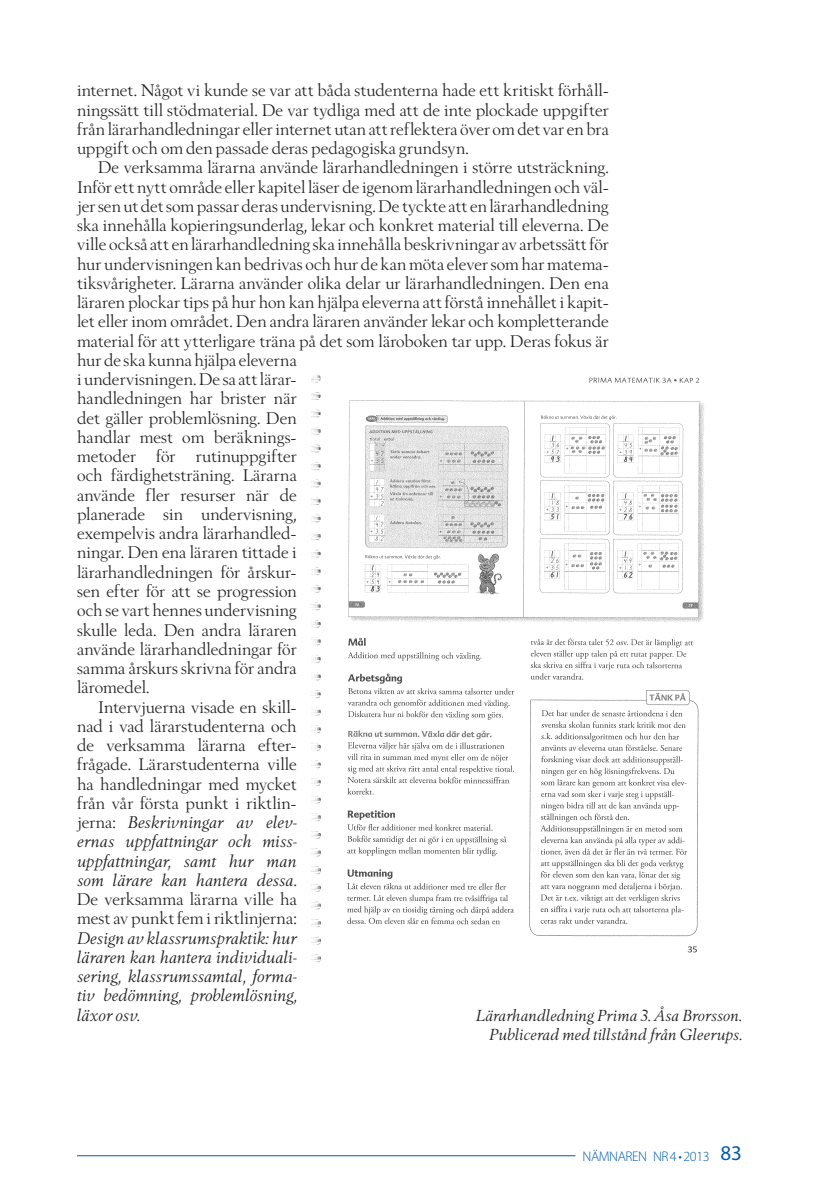
<style>
.page{position:relative;width:819px;height:1201px;background:#fff}
.page>*{position:absolute;margin:0;border:0;box-sizing:border-box;transform-origin:0 0}
.Brödtext{font:16.62px/19.2px "Berling Nova Display Pro";letter-spacing:.01em;color:#231f20;text-align:justify}
.Brödtext-2{font:italic 16.62px/19.2px "Berling Nova Display Pro";letter-spacing:.005em;color:#231f20;text-align:justify}
.Bildtext{font:italic 15.75px/19.2px "Berling Nova Display Pro";letter-spacing:.005em;color:#231f20;text-align:right}
.t1{font:300 14px "Myriad Pro";letter-spacing:-.03em;color:#015dad}
.s1{font-style:normal}
.s2{font-weight:400;font-size:21px}
</style>
<div class="page">
<hr style="left:77px;top:1155px;width:498px;height:1px;background:#015dad">
<img style="left:311px;top:373px;width:393px;height:590px">
<p class="Brödtext" style="left:77px;top:81px;width:533px">internet. Något vi kunde se var att båda studenterna hade ett kritiskt förhåll&shy;ningssätt till stödmaterial. De var tydliga med att de inte plockade uppgifter från lärarhandledningar eller internet utan att reflektera över om det var en bra uppgift och om den passade deras pedagogiska grundsyn.</p>
<p class="Brödtext" style="left:77px;top:158px;width:533px;text-align:left;text-indent:21px">De verksamma lärarna använde lärarhandledningen i större utsträckning.<br>Inför ett nytt område eller kapitel läser de igenom lärarhandledningen och väl&shy;jer sen ut det som passar deras undervisning. De tyckte att en lärarhandledning ska innehålla kopieringsunderlag, lekar och konkret material till eleverna. De ville också att en lärarhandledning ska innehålla beskrivningar av arbetssätt för hur undervisningen kan bedrivas och hur de kan möta elever som har matema&shy;tiksvårigheter. Lärarna använder olika delar ur lärarhandledningen. Den ena läraren plockar tips på hur hon kan hjälpa eleverna att förstå innehållet i kapit&shy;let eller inom området. Den andra läraren använder lekar och kompletterande material för att ytterligare träna på det som läroboken tar upp. Deras fokus är hur de ska kunna hjälpa eleverna<br>i undervisningen. De sa att lärar-<br>handledningen har brister när<br>det gäller problemlösning. Den<br>handlar mest om beräknings-<br>metoder för rutinuppgifter<br>och färdighetsträning. Lärarna<br>använde fler resurser när de<br>planerade sin undervisning,<br>exempelvis andra lärarhandled-<br>ningar. Den ena läraren tittade i<br>lärarhandledningen för årskur-<br>sen efter för att se progression<br>och se vart hennes undervisning<br>skulle leda. Den andra läraren<br>använde lärarhandledningar för<br>samma årskurs skrivna för andra<br>läromedel.</p>
<p class="Brödtext-2" style="left:77px;top:697px;width:221px;text-indent:21px"><span class="s1">Intervjuerna visade en skill&shy;nad i vad lärarstudenterna och de verksamma lärarna efter&shy;frågade. Lärarstudenterna ville ha handledningar med mycket från vår första punkt i riktlin&shy;jerna:</span> Beskrivningar av elev&shy;ernas uppfattningar och miss&shy;uppfattningar, samt hur man som lärare kan hantera dessa.<br><span class="s1">De verksamma lärarna ville ha mest av punkt fem i riktlinjerna:<br></span>Design av klassrumspraktik: hur läraren kan hantera individuali&shy;sering, klassrumssamtal, forma&shy;tiv bedömning, problemlösning, läxor osv.</p>
<p class="Bildtext" style="left:476px;top:1005px;width:267px">Lärarhandledning Prima 3. Åsa Brorsson.<br>Publicerad med tillstånd från Gleerups.</p>
<p class="t1" style="left:582px;top:1148px;width:161px">NÄMNAREN NR4•2013 <span class="s2">83</span></p>
</div>
